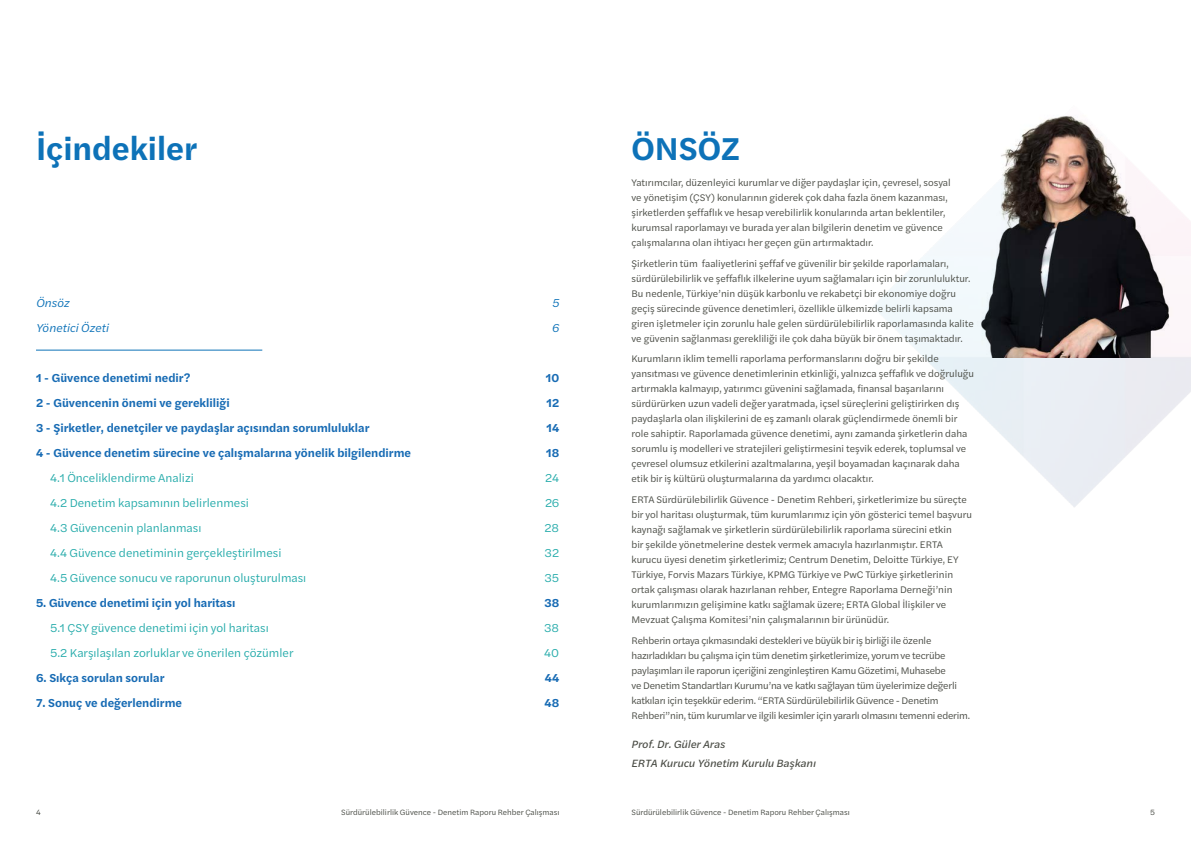
<style>
.page{position:relative;width:1191px;height:842px;background:#fff}
.page>*{position:absolute;margin:0;border:0;box-sizing:border-box;transform-origin:0 0}
.t1{font:600 33px "Halyard Text";color:#0d72b8}
.t2{font:600 12px "Halyard Text";color:#176bb4}
.t3{font:12px "Halyard Text";color:#25abaa}
.t4{font:italic 12px "Halyard Text";color:#0d72b8}
.t5{font:italic 11px/18.9px "Halyard Text";color:#484a43}
.t6{font:10px/15px "Halyard Text";color:#484a43}
.t7{font:10px/15px "Halyard Text";letter-spacing:-.02em;color:#484a43}
.t8{font:8px "Halyard Text";color:#474a43}
</style>
<div class="page">
<img style="left:972px;top:106px;width:202px;height:252px">
<hr style="left:36px;top:350px;width:226px;height:1px;background:#0d72b8">
<h1 class="t1" style="left:36px;top:125px;width:163px">İçindekiler</h1>
<h1 class="t1" style="left:631px;top:125px;width:110px">ÖNSÖZ</h1>
<p class="t4" style="left:36px;top:294px;width:35px">Önsöz</p>
<p class="t4" style="left:552px;top:294px;width:9px">5</p>
<p class="t4" style="left:36px;top:319px;width:74px">Yönetici Özeti</p>
<p class="t4" style="left:551px;top:319px;width:9px">6</p>
<p class="t2" style="left:36px;top:369px;width:156px">1 - Güvence denetimi nedir?</p>
<p class="t2" style="left:546px;top:369px;width:15px">10</p>
<p class="t2" style="left:36px;top:394px;width:195px">2 - Güvencenin önemi ve gerekliliği</p>
<p class="t2" style="left:546px;top:394px;width:14px">12</p>
<p class="t2" style="left:36px;top:419px;width:335px">3 - Şirketler, denetçiler ve paydaşlar açısından sorumluluklar</p>
<p class="t2" style="left:546px;top:419px;width:14px">14</p>
<p class="t2" style="left:36px;top:444px;width:376px">4 - Güvence denetim sürecine ve çalışmalarına yönelik bilgilendirme</p>
<p class="t2" style="left:546px;top:444px;width:15px">18</p>
<p class="t3" style="left:50px;top:469px;width:145px">4.1 Önceliklendirme Analizi</p>
<p class="t3" style="left:545px;top:469px;width:16px">24</p>
<p class="t3" style="left:50px;top:494px;width:200px">4.2 Denetim kapsamının belirlenmesi</p>
<p class="t3" style="left:545px;top:494px;width:16px">26</p>
<p class="t3" style="left:50px;top:519px;width:153px">4.3 Güvencenin planlanması</p>
<p class="t3" style="left:544px;top:519px;width:16px">28</p>
<p class="t3" style="left:50px;top:544px;width:233px">4.4 Güvence denetiminin gerçekleştirilmesi</p>
<p class="t3" style="left:544px;top:544px;width:16px">32</p>
<p class="t3" style="left:50px;top:569px;width:258px">4.5 Güvence sonucu ve raporunun oluşturulması</p>
<p class="t3" style="left:544px;top:569px;width:16px">35</p>
<p class="t2" style="left:36px;top:594px;width:201px">5. Güvence denetimi için yol haritası</p>
<p class="t2" style="left:544px;top:594px;width:16px">38</p>
<p class="t3" style="left:50px;top:619px;width:220px">5.1 ÇSY güvence denetimi için yol haritası</p>
<p class="t3" style="left:544px;top:619px;width:17px">38</p>
<p class="t3" style="left:50px;top:644px;width:245px">5.2 Karşılaşılan zorluklar ve önerilen çözümler</p>
<p class="t3" style="left:544px;top:644px;width:17px">40</p>
<p class="t2" style="left:36px;top:669px;width:130px">6. Sıkça sorulan sorular</p>
<p class="t2" style="left:545px;top:669px;width:16px">44</p>
<p class="t2" style="left:36px;top:694px;width:147px">7. Sonuç ve değerlendirme</p>
<p class="t2" style="left:544px;top:694px;width:16px">48</p>
<p class="t6" style="left:631px;top:175px;width:321px">Yatırımcılar, düzenleyici kurumlar ve diğer paydaşlar için, çevresel, sosyal ve yönetişim (ÇSY) konularının giderek çok daha fazla önem kazanması, şirketlerden şeffaflık ve hesap verebilirlik konularında artan beklentiler, kurumsal raporlamayı ve burada yer alan bilgilerin denetim ve güvence çalışmalarına olan ihtiyacı her geçen gün artırmaktadır.</p>
<p class="t6" style="left:631px;top:255px;width:344px">Şirketlerin tüm faaliyetlerini şeffaf ve güvenilir bir şekilde raporlamaları, sürdürülebilirlik ve şeffaflık ilkelerine uyum sağlamaları için bir zorunluluktur.<br>Bu nedenle, Türkiye’nin düşük karbonlu ve rekabetçi bir ekonomiye doğru geçiş sürecinde güvence denetimleri, özellikle ülkemizde belirli kapsama giren işletmeler için zorunlu hale gelen sürdürülebilirlik raporlamasında kalite ve güvenin sağlanması gerekliliği ile çok daha büyük bir önem taşımaktadır.</p>
<p class="t6" style="left:631px;top:351px;width:344px">Kurumların iklim temelli raporlama performanslarını doğru bir şekilde yansıtması ve güvence denetimlerinin etkinliği, yalnızca şeffaflık ve doğruluğu artırmakla kalmayıp, yatırımcı güvenini sağlamada, finansal başarılarını sürdürürken uzun vadeli değer yaratmada, içsel süreçlerini geliştirirken dış paydaşlarla olan ilişkilerini de eş zamanlı olarak güçlendirmede önemli bir role sahiptir. Raporlamada güvence denetimi, aynı zamanda şirketlerin daha sorumlu iş modelleri ve stratejileri geliştirmesini teşvik ederek, toplumsal ve çevresel olumsuz etkilerini azaltmalarına, yeşil boyamadan kaçınarak daha etik bir iş kültürü oluşturmalarına da yardımcı olacaktır.</p>
<p class="t6" style="left:631px;top:492px;width:342px">ERTA Sürdürülebilirlik Güvence - Denetim Rehberi, şirketlerimize bu süreçte bir yol haritası oluşturmak, tüm kurumlarımız için yön gösterici temel başvuru kaynağı sağlamak ve şirketlerin sürdürülebilirlik raporlama sürecini etkin<br>bir şekilde yönetmelerine destek vermek amacıyla hazırlanmıştır. ERTA kurucu üyesi denetim şirketlerimiz; Centrum Denetim, Deloitte Türkiye, EY Türkiye, Forvis Mazars Türkiye, KPMG Türkiye ve PwC Türkiye şirketlerinin ortak çalışması olarak hazırlanan rehber, Entegre Raporlama Derneği’nin kurumlarımızın gelişimine katkı sağlamak üzere; ERTA Global İlişkiler ve Mevzuat Çalışma Komitesi’nin çalışmalarının bir ürünüdür.</p>
<p class="t7" style="left:631px;top:632px;width:340px">Rehberin ortaya çıkmasındaki destekleri ve büyük bir iş birliği ile özenle hazırladıkları bu çalışma için tüm denetim şirketlerimize, yorum ve tecrübe paylaşımları ile raporun içeriğini zenginleştiren Kamu Gözetimi, Muhasebe<br>ve Denetim Standartları Kurumu’na ve katkı sağlayan tüm üyelerimize değerli katkıları için teşekkür ederim. “ERTA Sürdürülebilirlik Güvence - Denetim Rehberi”nin, tüm kurumlar ve ilgili kesimler için yararlı olmasını temenni ederim.</p>
<p class="t5" style="left:631px;top:735px;width:186px">Prof. Dr. Güler Aras<br>ERTA Kurucu Yönetim Kurulu Başkanı</p>
<p class="t8" style="left:36px;top:806px;width:6px">4</p>
<p class="t8" style="left:341px;top:806px;width:220px">Sürdürülebilirlik Güvence - Denetim Raporu Rehber Çalışması</p>
<p class="t8" style="left:631px;top:806px;width:220px">Sürdürülebilirlik Güvence - Denetim Raporu Rehber Çalışması</p>
<p class="t8" style="left:1150px;top:806px;width:6px">5</p>
</div>
